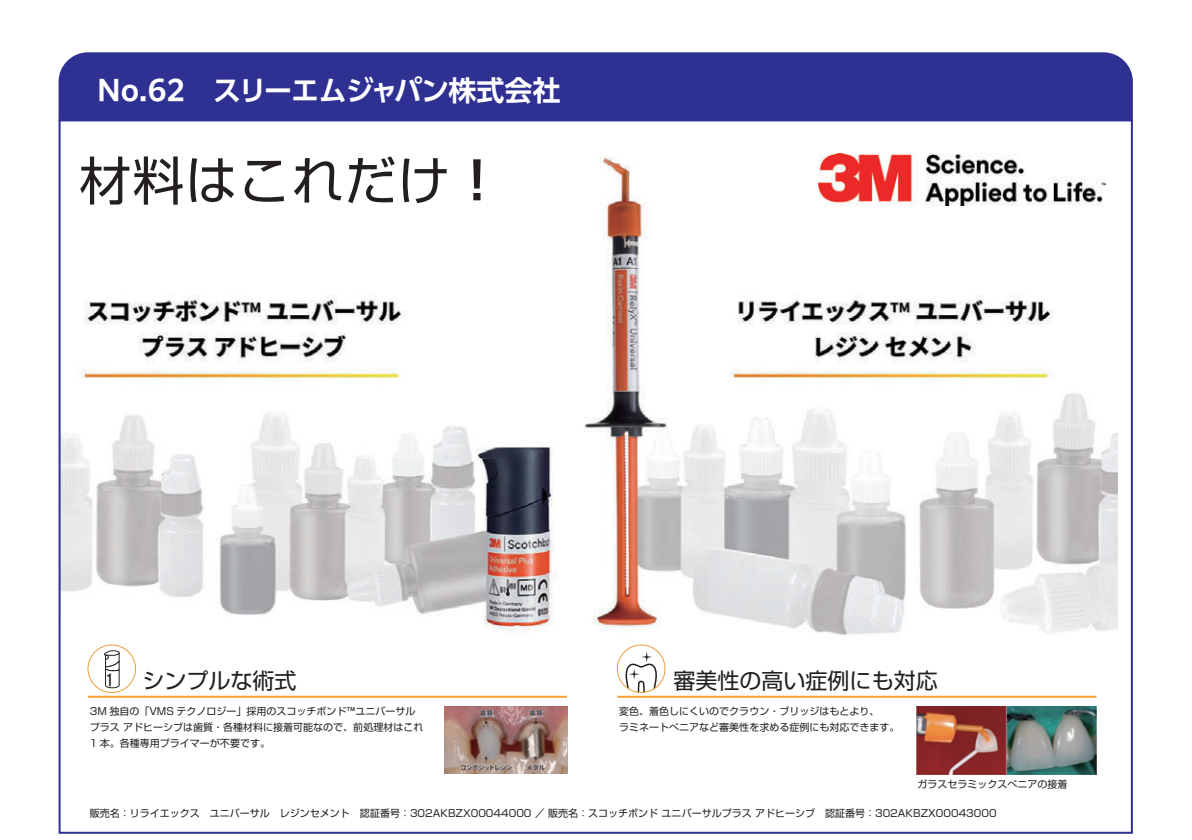
<style>
.page{position:relative;width:1192px;height:840px;background:#fff}
.page>*{position:absolute;margin:0;border:0;box-sizing:border-box;transform-origin:0 0}
.t1{font:52px "P Shin Go Pr 6 N";letter-spacing:.02em;color:#231f20}
.t2{font:700 28px "PUD Shin Go Pr 6 N De";letter-spacing:-.025em;color:#fff}
.t3{font:22px "P Shin Go Pr 6 N";color:#231f20}
.t4{font:16px "HGP Gothic E";color:#231f20}
.t5{font:10px/16px "P Shin Go Pr 6 N";color:#231f20}
.s1{font-family:"P Shin Go Pr 6 N De";font-weight:700}
</style>
<div class="page">
<img style="left:62px;top:156px;width:1054px;height:493px">
<img style="left:818px;top:153px;width:287px;height:53px">
<img style="left:444px;top:706px;width:123px;height:67px">
<hr style="left:88px;top:696px;width:479px;height:2px;background:#f5a131">
<img style="left:916px;top:706px;width:180px;height:68px">
<hr style="left:617px;top:696px;width:479px;height:2px;background:#f5a131">
<svg style="left:621px;top:651px;width:37px;height:41px"></svg>
<div style="left:616px;top:644px;width:49px;height:49px;border:1px solid #e99d3a;border-radius:50%"></div>
<svg style="left:104px;top:650px;width:16px;height:38px"></svg>
<div style="left:87px;top:644px;width:49px;height:49px;border:1px solid #e99d3a;border-radius:50%"></div>
<div style="left:58px;top:52px;width:1075px;height:70px;background:#2e3092"></div>
<h2 class="t2" style="left:97px;top:75px;width:465px">No.62　スリーエムジャパン株式会社</h2>
<h1 class="t1" style="left:79px;top:138px;width:425px">材料はこれだけ<span class="s1">！</span></h1>
<h3 class="t3" style="left:142px;top:662px;width:156px">シンプルな術式</h3>
<p class="t5" style="left:90px;top:702px;width:335px">3M 独自の「VMS テクノロジー」採用のスコッチボンド™ユニバーサルプラス アドヒーシブは歯質・各種材料に接着可能なので、前処理材はこれ<br>1 本。各種専用プライマーが不要です。</p>
<h3 class="t4" style="left:106px;top:672px;width:10px">1</h3>
<h3 class="t3" style="left:673px;top:662px;width:265px">審美性の高い症例にも対応</h3>
<p class="t5" style="left:619px;top:702px;width:281px">変色、着色しにくいのでクラウン・ブリッジはもとより、<br>ラミネートべニアなど審美性を求める症例にも対応できます。</p>
<p class="t5" style="left:917px;top:775px;width:151px">ガラスセラミックスべニアの接着</p>
<p class="t5" style="left:90px;top:804px;width:908px">販売名：リライエックス　ユニバーサル　レジンセメント 認証番号：302AKBZX00044000 ／ 販売名：スコッチボンド ユニバーサルプラス アドヒーシブ 認証番号：302AKBZX00043000</p>
</div>
